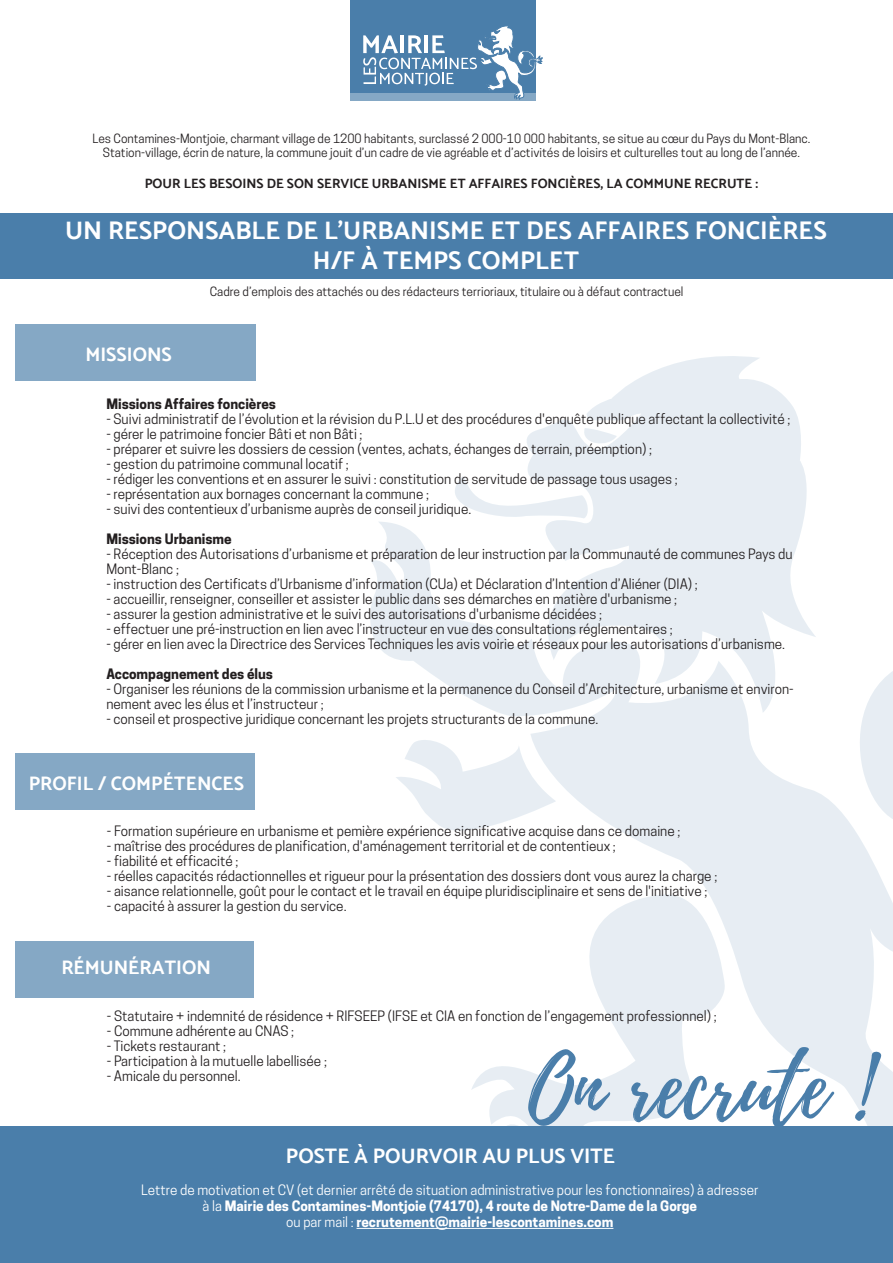
<style>
.page{position:relative;width:893px;height:1263px;background:#fff}
.page>*{position:absolute;margin:0;border:0;box-sizing:border-box;transform-origin:0 0}
.t1{font:700 25.5px/30.6px "Catamaran";color:#fff;text-align:center}
.t2{font:700 21px "Catamaran";color:#fff}
.t3{font:700 19.5px "Catamaran";color:#fff}
.t4{font:13.5px/15px "Cooper Hewitt";color:#231f20}
.t5{font:13.5px/16.2px "Cooper Hewitt";color:#fff;text-align:center}
.t6{font:700 13.5px "Catamaran";color:#231f20}
.t7{font:700 13.5px "Cooper Hewitt";color:#231f20}
.t8{font:12px/14.4px "Cooper Hewitt";color:#231f20;text-align:center}
.s1{font-weight:700}
</style>
<div class="page">
<svg style="left:370px;top:522px;width:523px;height:604px"></svg>
<svg style="left:820px;top:652px;width:73px;height:184px"></svg>
<svg style="left:395px;top:735px;width:161px;height:111px"></svg>
<svg style="left:471px;top:888px;width:256px;height:238px"></svg>
<svg style="left:433px;top:476px;width:78px;height:47px"></svg>
<svg style="left:511px;top:356px;width:308px;height:357px;fill:#e7edf3"></svg>
<svg style="left:579px;top:428px;width:38px;height:21px"></svg>
<div style="left:351px;top:0;width:185px;height:93px;background:#4a7eaa"></div>
<div style="left:351px;top:93px;width:185px;height:8px;background:#85a8c5"></div>
<svg style="left:363px;top:26px;width:180px;height:74px"></svg>
<div style="left:0;top:1126px;width:893px;height:137px;background:#4a7eaa"></div>
<svg style="left:500px;top:1049px;width:110px;height:77px"></svg>
<svg style="left:631px;top:1047px;width:203px;height:79px"></svg>
<svg style="left:855px;top:1051px;width:26px;height:70px;background:#c5d5e3"></svg>
<div style="left:0;top:213px;width:893px;height:65px;background:#4a7eaa"></div>
<div style="left:15px;top:324px;width:240px;height:57px;background:#85a8c5"></div>
<div style="left:15px;top:753px;width:240px;height:56px;background:#85a8c5"></div>
<div style="left:15px;top:941px;width:239px;height:56px;background:#85a8c5"></div>
<hr style="left:357px;top:1228px;width:256px;height:1px;background:#fff">
<p class="t8" style="left:93px;top:131px;width:719px">Les Contamines-Montjoie, charmant village de 1200 habitants, surclassé 2 000-10 000 habitants, se situe au cœur du Pays du Mont-Blanc.<br>Station-village, écrin de nature, la commune jouit d’un cadre de vie agréable et d’activités de loisirs et culturelles tout au long de l’année.</p>
<p class="t6" style="left:145px;top:175px;width:615px">POUR LES BESOINS DE SON SERVICE URBANISME ET AFFAIRES FONCIÈRES, LA COMMUNE RECRUTE :</p>
<h1 class="t1" style="left:65px;top:215px;width:763px">UN RESPONSABLE DE L’URBANISME ET DES AFFAIRES FONCIÈRES<br>H/F À TEMPS COMPLET</h1>
<h3 class="t3" style="left:85px;top:343px;width:88px">MISSIONS</h3>
<p class="t8" style="left:210px;top:285px;width:475px">Cadre d’emplois des attachés ou des rédacteurs terrioriaux, titulaire ou à défaut contractuel</p>
<p class="t7" style="left:106px;top:396px;width:171px">Missions Affaires foncières</p>
<p class="t4" style="left:106px;top:411px;width:686px">- Suivi administratif de l’évolution et la révision du P.L.U et des procédures d'enquête publique affectant la collectivité ;</p>
<p class="t4" style="left:106px;top:426px;width:258px">- gérer le patrimoine foncier Bâti et non Bâti ;</p>
<p class="t4" style="left:106px;top:441px;width:547px">- préparer et suivre les dossiers de cession (ventes, achats, échanges de terrain, préemption) ;</p>
<p class="t4" style="left:106px;top:456px;width:244px">- gestion du patrimoine communal locatif ;</p>
<p class="t4" style="left:106px;top:471px;width:573px">- rédiger les conventions et en assurer le suivi : constitution de servitude de passage tous usages ;</p>
<p class="t4" style="left:106px;top:486px;width:324px">- représentation aux bornages concernant la commune ;</p>
<p class="t4" style="left:106px;top:501px;width:366px">- suivi des contentieux d’urbanisme auprès de conseil juridique.</p>
<p class="t7" style="left:106px;top:531px;width:127px">Missions Urbanisme</p>
<p class="t4" style="left:106px;top:546px;width:688px">- Réception des Autorisations d’urbanisme et préparation de leur instruction par la Communauté de communes Pays du<br>Mont-Blanc ;</p>
<p class="t4" style="left:106px;top:576px;width:593px">- instruction des Certificats d’Urbanisme d’information (CUa) et Déclaration d’Intention d’Aliéner (DIA) ;</p>
<p class="t4" style="left:106px;top:591px;width:572px">- accueillir, renseigner, conseiller et assister le public dans ses démarches en matière d'urbanisme ;</p>
<p class="t4" style="left:106px;top:606px;width:497px">- assurer la gestion administrative et le suivi des autorisations d'urbanisme décidées ;</p>
<p class="t4" style="left:106px;top:621px;width:568px">- effectuer une pré-instruction en lien avec l’instructeur en vue des consultations réglementaires ;</p>
<p class="t4" style="left:106px;top:636px;width:680px">- gérer en lien avec la Directrice des Services Techniques les avis voirie et réseaux pour les autorisations d’urbanisme.</p>
<p class="t7" style="left:106px;top:666px;width:168px">Accompagnement des élus</p>
<p class="t4" style="left:106px;top:681px;width:689px">- Organiser les réunions de la commission urbanisme et la permanence du Conseil d’Architecture, urbanisme et environ&shy;nement avec les élus et l’instructeur ;</p>
<p class="t4" style="left:106px;top:711px;width:493px">- conseil et prospective juridique concernant les projets structurants de la commune.</p>
<h3 class="t3" style="left:29px;top:772px;width:217px">PROFIL / COMPÉTENCES</h3>
<p class="t4" style="left:107px;top:824px;width:575px">- Formation supérieure en urbanisme et pemière expérience significative acquise dans ce domaine ;</p>
<p class="t4" style="left:107px;top:839px;width:510px">- maîtrise des procédures de planification, d'aménagement territorial et de contentieux ;</p>
<p class="t4" style="left:107px;top:854px;width:133px">- fiabilité et efficacité ;</p>
<p class="t4" style="left:107px;top:869px;width:612px">- réelles capacités rédactionnelles et rigueur pour la présentation des dossiers dont vous aurez la charge ;</p>
<p class="t4" style="left:107px;top:884px;width:602px">- aisance relationnelle, goût pour le contact et le travail en équipe pluridisciplinaire et sens de l'initiative ;</p>
<p class="t4" style="left:107px;top:899px;width:241px">- capacité à assurer la gestion du service.</p>
<h3 class="t3" style="left:61px;top:955px;width:151px">RÉMUNÉRATION</h3>
<p class="t4" style="left:107px;top:1009px;width:611px">- Statutaire + indemnité de résidence + RIFSEEP (IFSE et CIA en fonction de l’engagement professionnel) ;</p>
<p class="t4" style="left:107px;top:1024px;width:189px">- Commune adhérente au CNAS ;</p>
<p class="t4" style="left:107px;top:1039px;width:121px">- Tickets restaurant ;</p>
<p class="t4" style="left:107px;top:1054px;width:221px">- Participation à la mutuelle labellisée ;</p>
<p class="t4" style="left:107px;top:1069px;width:135px">- Amicale du personnel.</p>
<h2 class="t2" style="left:286px;top:1144px;width:331px">POSTE À POURVOIR AU PLUS VITE</h2>
<p class="t5" style="left:141px;top:1181px;width:619px">Lettre de motivation et CV (et dernier arrêté de situation administrative pour les fonctionnaires) à adresser à la <span class="s1">Mairie des Contamines-Montjoie (74170), 4 route de Notre-Dame de la Gorge<br></span>ou par mail : <span class="s1">recrutement@mairie-lescontamines.com</span></p>
</div>
